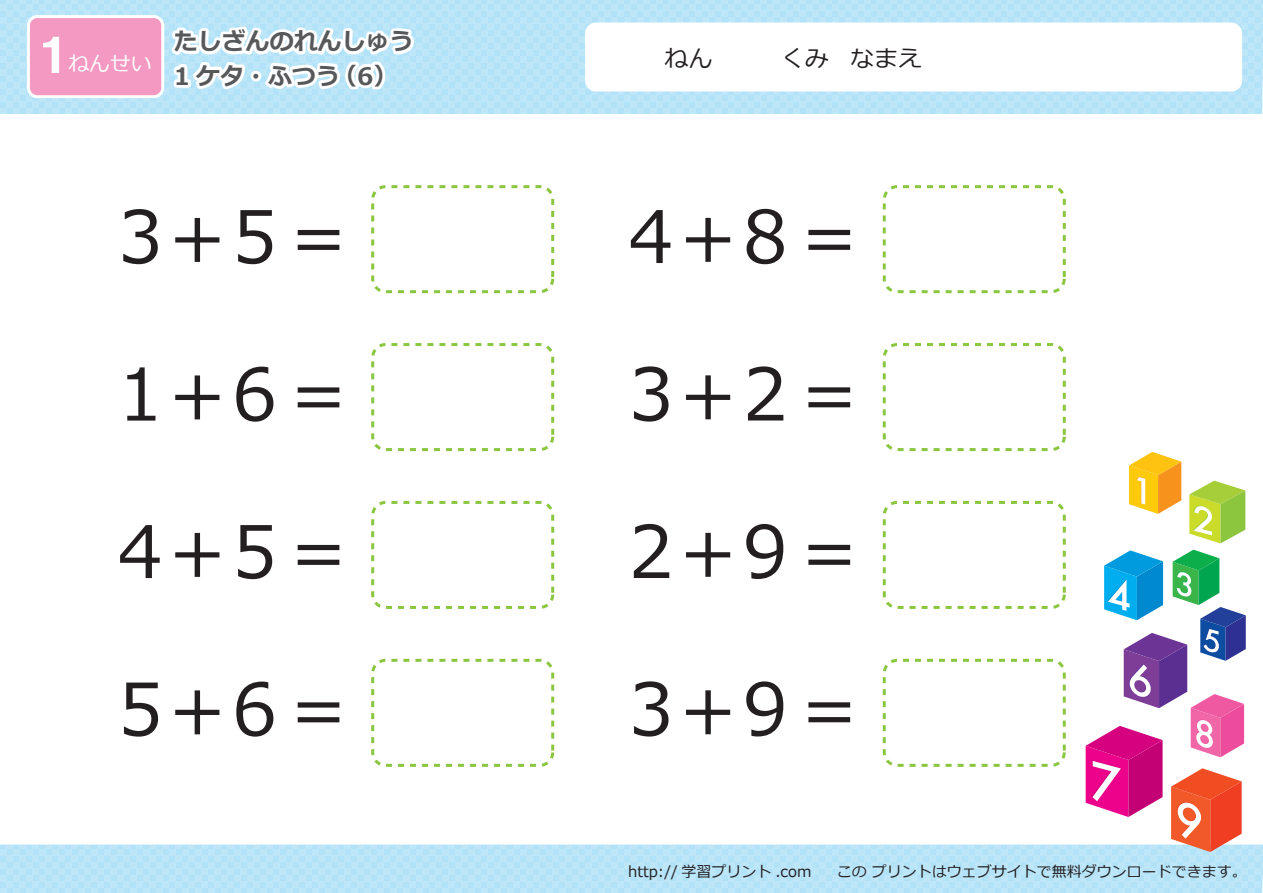
<style>
.page{position:relative;width:1263px;height:893px;background:#fff}
.page>*{position:absolute;margin:0;border:0;box-sizing:border-box;transform-origin:0 0}
.t1{font:72px/157.5px "Meiryo";color:#231f20;text-align:justify}
.t2{font:45px "HGS Soei Kakugothic UB";color:#fff;scale:1.25 1}
.t3{font:700 24px "Meiryo";color:#57585a}
.t4{font:24px "Meiryo";color:#231f20}
.t5{font:21px "Meiryo";color:#fff}
.t6{font:15px "Meiryo";color:#231f20}
</style>
<div class="page">
<svg style="left:0;top:0;width:1263px;height:114px;fill:#bde6f9"></svg>
<div style="left:585px;top:22px;width:657px;height:69px;background:#fff;border-radius:11px"></div>
<div style="left:27px;top:15px;width:137px;height:83px;border:6px solid #fff;border-radius:8px"></div>
<div style="left:30px;top:18px;width:131px;height:77px;background:#f499c2;border-radius:8px"></div>
<svg style="left:0;top:845px;width:1263px;height:48px;fill:#bde6f9"></svg>
<svg style="left:1129px;top:452px;width:52px;height:62px"></svg>
<svg style="left:1189px;top:481px;width:56px;height:62px"></svg>
<svg style="left:1086px;top:550px;width:160px;height:302px"></svg>
<div style="left:371px;top:185px;width:183px;height:108px;border:3px dashed #8bc640;border-radius:13px"></div>
<div style="left:371px;top:343px;width:183px;height:108px;border:3px dashed #8bc640;border-radius:13px"></div>
<div style="left:371px;top:501px;width:183px;height:108px;border:3px dashed #8bc640;border-radius:13px"></div>
<div style="left:371px;top:659px;width:183px;height:108px;border:3px dashed #8bc640;border-radius:13px"></div>
<div style="left:883px;top:185px;width:183px;height:108px;border:3px dashed #8bc640;border-radius:13px"></div>
<div style="left:883px;top:343px;width:183px;height:108px;border:3px dashed #8bc640;border-radius:13px"></div>
<div style="left:883px;top:501px;width:183px;height:108px;border:3px dashed #8bc640;border-radius:13px"></div>
<div style="left:883px;top:659px;width:183px;height:108px;border:3px dashed #8bc640;border-radius:13px"></div>
<svg style="left:166px;top:22px;width:251px;height:73px"></svg>
<h2 class="t2" style="left:35px;top:33px;width:30px">1</h2>
<h3 class="t3" style="left:174px;top:25px;width:241px">たしざんのれんしゅう</h3>
<h3 class="t5" style="left:68px;top:49px;width:85px">ねんせい</h3>
<h3 class="t4" style="left:664px;top:41px;width:49px">ねん</h3>
<h3 class="t4" style="left:781px;top:41px;width:143px">くみ なまえ</h3>
<h3 class="t3" style="left:333px;top:59px;width:66px">（6）</h3>
<h3 class="t3" style="left:174px;top:59px;width:168px">1 ケタ・ふつう</h3>
<h1 class="t1" style="left:118px;top:162px;width:238px">3+5＝1+6＝4+5＝5+6＝</h1>
<h1 class="t1" style="left:629px;top:162px;width:238px">4+8＝3+2＝2+9＝3+9＝</h1>
<p class="t6" style="left:628px;top:861px;width:185px">http:// 学習プリント .com</p>
<p class="t6" style="left:837px;top:861px;width:412px">この プリントはウェブサイトで無料ダウンロードできます。</p>
</div>
